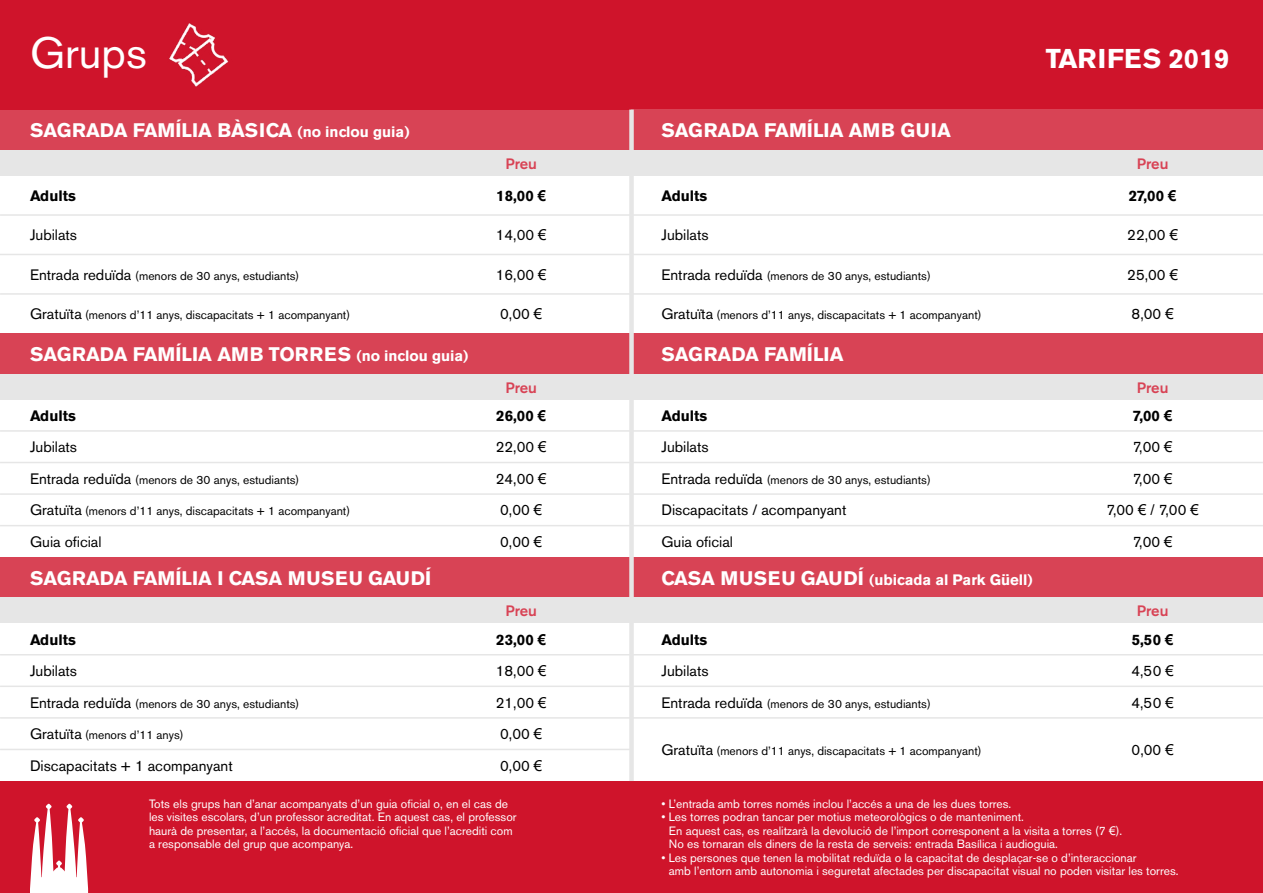
<style>
.page{position:relative;width:1263px;height:893px;background:#fff}
.page>*{position:absolute;margin:0;border:0;box-sizing:border-box;transform-origin:0 0}
.t1{font:43.5px "Akzidenz Grotesk BE";color:#fff}
.t2{font:700 27px "Akzidenz Grotesk BE";color:#fff}
.t3{font:700 19.5px "Akzidenz Grotesk BE";color:#fff}
.t4{font:15px/31.5px "Akzidenz Grotesk BE";color:#000}
.t5{font:700 15px "Akzidenz Grotesk BE";color:#000}
.t6{font:700 15px "Akzidenz Grotesk BE";color:#fff}
.t7{font:500 15px "Akzidenz Grotesk BE";color:#d84355}
.t8{font:12px/13.5px "Akzidenz Grotesk BE";color:#fff}
.t9{font:12px "Akzidenz Grotesk BE";color:#000}
.s1{font-size:15px}
.s2{font-family:"Arial"}
.s3{font-weight:700}
.s4{font-family:"Arial";font-weight:700}
.s5{font-size:19.5px}
</style>
<div class="page">
<div style="left:0;top:110px;width:631px;height:40px;background:#d84355"></div>
<div style="left:0;top:333px;width:631px;height:41px;background:#d84355"></div>
<div style="left:0;top:557px;width:631px;height:41px;background:#d84355"></div>
<div style="left:0;top:150px;width:631px;height:26px;background:#e6e6e6"></div>
<div style="left:0;top:374px;width:631px;height:25px;background:#e6e6e6"></div>
<div style="left:0;top:598px;width:631px;height:25px;background:#e6e6e6"></div>
<div style="left:0;top:0;width:1263px;height:110px;background:#cf142b"></div>
<div style="left:0;top:781px;width:1263px;height:112px;background:#cf142b"></div>
<svg style="left:30px;top:803px;width:58px;height:90px"></svg>
<hr style="left:0;top:214px;width:631px;height:2px;background:#e6e6e6">
<hr style="left:0;top:430px;width:631px;height:2px;background:#e6e6e6">
<hr style="left:0;top:654px;width:631px;height:1px;background:#e6e6e6">
<hr style="left:0;top:462px;width:631px;height:1px;background:#e6e6e6">
<hr style="left:0;top:686px;width:631px;height:1px;background:#e6e6e6">
<hr style="left:0;top:493px;width:631px;height:2px;background:#e6e6e6">
<hr style="left:0;top:717px;width:631px;height:2px;background:#e6e6e6">
<hr style="left:0;top:525px;width:631px;height:1px;background:#e6e6e6">
<hr style="left:0;top:749px;width:631px;height:1px;background:#e6e6e6">
<hr style="left:0;top:293px;width:631px;height:2px;background:#e6e6e6">
<hr style="left:0;top:254px;width:631px;height:1px;background:#e6e6e6">
<div style="left:631px;top:110px;width:632px;height:40px;background:#d84355"></div>
<div style="left:631px;top:557px;width:632px;height:41px;background:#d84355"></div>
<div style="left:631px;top:150px;width:632px;height:26px;background:#e6e6e6"></div>
<div style="left:631px;top:598px;width:632px;height:25px;background:#e6e6e6"></div>
<hr style="left:631px;top:214px;width:632px;height:2px;background:#e6e6e6">
<hr style="left:631px;top:654px;width:632px;height:1px;background:#e6e6e6">
<hr style="left:631px;top:686px;width:632px;height:1px;background:#e6e6e6">
<hr style="left:631px;top:293px;width:632px;height:2px;background:#e6e6e6">
<hr style="left:631px;top:254px;width:632px;height:1px;background:#e6e6e6">
<hr style="left:631px;top:717px;width:632px;height:2px;background:#e6e6e6">
<div style="left:631px;top:333px;width:632px;height:41px;background:#d84355"></div>
<div style="left:631px;top:374px;width:632px;height:25px;background:#e6e6e6"></div>
<hr style="left:631px;top:430px;width:632px;height:2px;background:#e6e6e6">
<hr style="left:631px;top:462px;width:632px;height:1px;background:#e6e6e6">
<hr style="left:631px;top:493px;width:632px;height:2px;background:#e6e6e6">
<hr style="left:631px;top:525px;width:632px;height:1px;background:#e6e6e6">
<div style="left:629px;top:110px;width:5px;height:671px;background:#e6e6e6"></div>
<img style="left:169px;top:23px;width:60px;height:64px">
<h1 class="t1" style="left:30px;top:27px;width:118px">Grups</h1>
<h2 class="t2" style="left:1046px;top:43px;width:185px">TARIFES 2019</h2>
<h3 class="t3" style="left:30px;top:119px;width:381px">SAGRADA FAMÍLIA BÀSICA <span class="s1">(no inclou guia)</span></h3>
<p class="t7" style="left:505px;top:154px;width:33px">Preu</p>
<p class="t5" style="left:30px;top:187px;width:47px">Adults</p>
<p class="t5" style="left:496px;top:187px;width:51px">18,00 <span class="s2">€</span></p>
<p class="t4" style="left:30px;top:219px;width:49px">Jubilats</p>
<p class="t4" style="left:496px;top:219px;width:52px">14,00 <span class="s2">€</span></p>
<p class="t9" style="left:30px;top:268px;width:271px"><span class="s1">Entrada reduïda</span> (menors de 30 anys, estudiants)</p>
<p class="t4" style="left:496px;top:259px;width:52px">16,00 <span class="s2">€</span></p>
<p class="t9" style="left:30px;top:308px;width:322px"><span class="s1">Gratuïta</span> (menors d’11 anys, discapacitats + 1 acompanyant)</p>
<p class="t4" style="left:500px;top:298px;width:44px">0,00 <span class="s2">€</span></p>
<h3 class="t3" style="left:30px;top:343px;width:440px">SAGRADA FAMÍLIA AMB TORRES <span class="s1">(no inclou guia)</span></h3>
<p class="t7" style="left:505px;top:378px;width:33px">Preu</p>
<p class="t5" style="left:30px;top:407px;width:47px">Adults</p>
<p class="t5" style="left:496px;top:407px;width:51px">26,00 <span class="s2">€</span></p>
<p class="t4" style="left:30px;top:431px;width:49px">Jubilats</p>
<p class="t4" style="left:496px;top:431px;width:52px">22,00 <span class="s2">€</span></p>
<p class="t9" style="left:30px;top:473px;width:271px"><span class="s1">Entrada reduïda</span> (menors de 30 anys, estudiants)</p>
<p class="t4" style="left:496px;top:463px;width:52px">24,00 <span class="s2">€</span></p>
<p class="t9" style="left:30px;top:504px;width:322px"><span class="s1">Gratuïta</span> (menors d’11 anys, discapacitats + 1 acompanyant)</p>
<p class="t4" style="left:500px;top:494px;width:44px">0,00 <span class="s2">€</span></p>
<p class="t4" style="left:30px;top:526px;width:73px">Guia oficial</p>
<p class="t4" style="left:500px;top:526px;width:44px">0,00 <span class="s2">€</span></p>
<h3 class="t3" style="left:30px;top:567px;width:403px">SAGRADA FAMÍLIA I CASA MUSEU GAUDÍ</h3>
<p class="t7" style="left:505px;top:602px;width:33px">Preu</p>
<p class="t5" style="left:30px;top:631px;width:47px">Adults</p>
<p class="t5" style="left:496px;top:631px;width:51px">23,00 <span class="s2">€</span></p>
<p class="t4" style="left:30px;top:655px;width:49px">Jubilats</p>
<p class="t4" style="left:496px;top:655px;width:52px">18,00 <span class="s2">€</span></p>
<p class="t9" style="left:30px;top:696px;width:271px"><span class="s1">Entrada reduïda</span> (menors de 30 anys, estudiants)</p>
<p class="t4" style="left:496px;top:687px;width:52px">21,00 <span class="s2">€</span></p>
<p class="t9" style="left:30px;top:728px;width:155px"><span class="s1">Gratuïta</span> (menors d’11 anys)</p>
<p class="t4" style="left:500px;top:718px;width:44px">0,00 <span class="s2">€</span></p>
<p class="t4" style="left:30px;top:750px;width:204px">Discapacitats + 1 acompanyant</p>
<p class="t4" style="left:500px;top:750px;width:44px">0,00 <span class="s2">€</span></p>
<p class="t8" style="left:149px;top:797px;width:369px">Tots els grups han d’anar acompanyats d’un guia oficial o, en el cas de les visites escolars, d’un professor acreditat. En aquest cas, el professor haurà de presentar, a l’accés, la documentació oficial que l’acrediti com a responsable del grup que acompanya.</p>
<h3 class="t3" style="left:661px;top:119px;width:291px">SAGRADA FAMÍLIA AMB GUIA</h3>
<p class="t7" style="left:1137px;top:154px;width:33px">Preu</p>
<p class="t5" style="left:661px;top:187px;width:47px">Adults</p>
<p class="t5" style="left:1129px;top:187px;width:49px">27,00 <span class="s2">€</span></p>
<p class="t4" style="left:661px;top:219px;width:49px">Jubilats</p>
<p class="t4" style="left:1127px;top:219px;width:52px">22,00 <span class="s2">€</span></p>
<p class="t9" style="left:661px;top:268px;width:271px"><span class="s1">Entrada reduïda</span> (menors de 30 anys, estudiants)</p>
<p class="t4" style="left:1127px;top:259px;width:52px">25,00 <span class="s2">€</span></p>
<p class="t9" style="left:661px;top:308px;width:322px"><span class="s1">Gratuïta</span> (menors d’11 anys, discapacitats + 1 acompanyant)</p>
<p class="t4" style="left:1131px;top:298px;width:44px">8,00 <span class="s2">€</span></p>
<h3 class="t3" style="left:661px;top:343px;width:184px">SAGRADA FAMÍLIA</h3>
<p class="t7" style="left:1137px;top:378px;width:33px">Preu</p>
<p class="t5" style="left:661px;top:407px;width:47px">Adults</p>
<p class="t4" style="left:661px;top:431px;width:49px">Jubilats</p>
<p class="t9" style="left:661px;top:473px;width:271px"><span class="s1">Entrada reduïda</span> (menors de 30 anys, estudiants)</p>
<p class="t4" style="left:661px;top:494px;width:186px">Discapacitats / acompanyant<br>Guia oficial</p>
<p class="t4" style="left:1106px;top:400px;width:94px;text-align:center"><span class="s3">7,00</span> <span class="s4">€<br></span>7,00 <span class="s2">€<br></span>7,00 <span class="s2">€<br></span>7,00 <span class="s2">€ /</span> 7,00 <span class="s2">€<br></span>7,00 <span class="s2">€</span></p>
<p class="t6" style="left:661px;top:571px;width:373px"><span class="s5">CASA MUSEU GAUDÍ</span> (ubicada al Park Güell)</p>
<p class="t7" style="left:1137px;top:602px;width:33px">Preu</p>
<p class="t5" style="left:661px;top:631px;width:47px">Adults</p>
<p class="t5" style="left:1132px;top:631px;width:43px">5,50 <span class="s2">€</span></p>
<p class="t4" style="left:661px;top:655px;width:49px">Jubilats</p>
<p class="t4" style="left:1131px;top:655px;width:44px">4,50 <span class="s2">€</span></p>
<p class="t9" style="left:661px;top:696px;width:271px"><span class="s1">Entrada reduïda</span> (menors de 30 anys, estudiants)</p>
<p class="t4" style="left:1131px;top:687px;width:44px">4,50 <span class="s2">€</span></p>
<p class="t9" style="left:661px;top:744px;width:322px"><span class="s1">Gratuïta</span> (menors d’11 anys, discapacitats + 1 acompanyant)</p>
<p class="t4" style="left:1131px;top:734px;width:44px">0,00 <span class="s2">€</span></p>
<p class="t8" style="left:661px;top:797px;width:351px">• L’entrada amb torres només inclou l’accés a una de les dues torres.</p>
<p class="t8" style="left:669px;top:810px;width:455px;text-indent:-8px">• Les torres podran tancar per motius meteorològics o de manteniment.<br>En aquest cas, es realitzarà la devolució de l’import corresponent a la visita a torres (7 <span class="s2">€</span>).<br>No es tornaran els diners de la resta de serveis: entrada Basílica i audioguia.</p>
<p class="t8" style="left:669px;top:851px;width:511px;text-indent:-8px">• Les persones que tenen la mobilitat reduïda o la capacitat de desplaçar-se o d’interaccionar<br>amb l’entorn amb autonomia i seguretat afectades per discapacitat visual no poden visitar les torres.</p>
</div>
